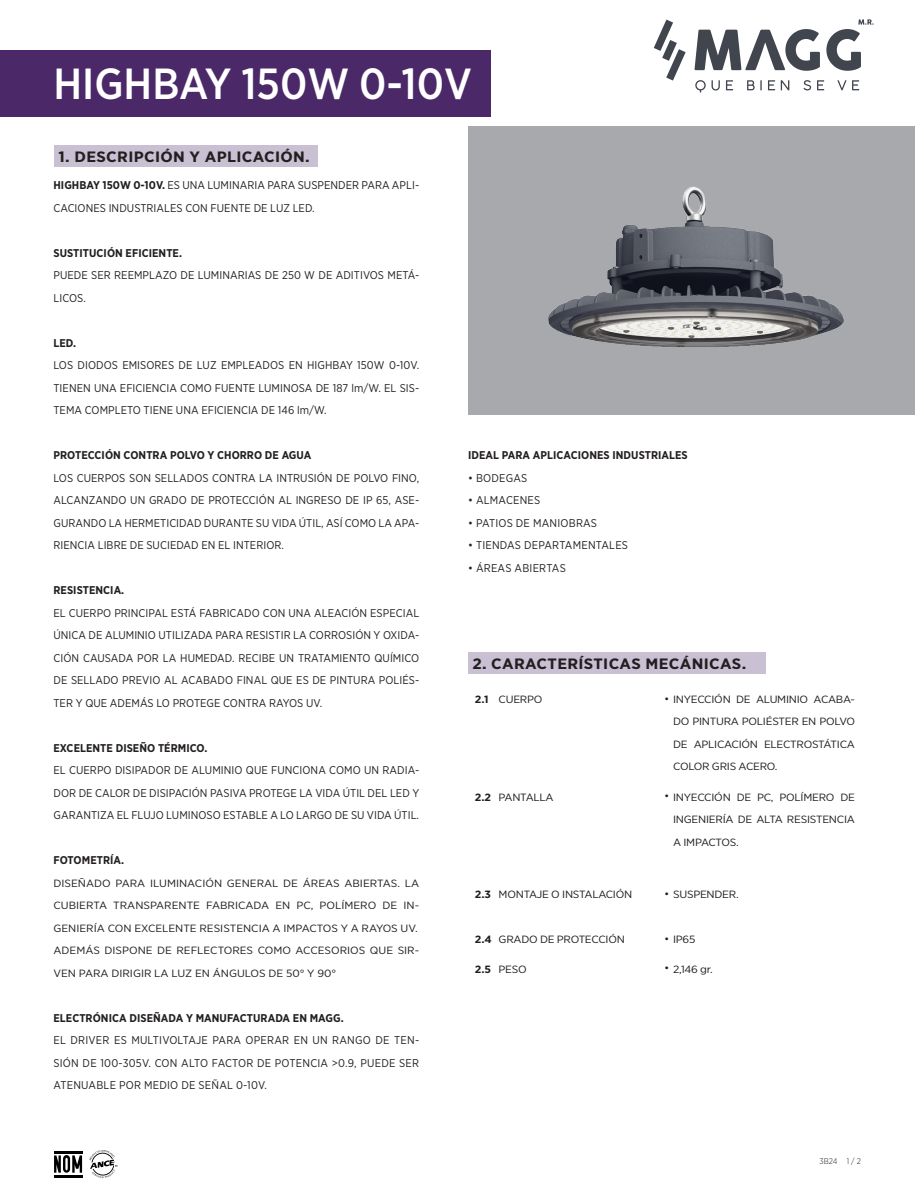
<style>
.page{position:relative;width:915px;height:1191px;background:#fff}
.page>*{position:absolute;margin:0;border:0;box-sizing:border-box;transform-origin:0 0}
.t1{font:500 43.5px "Gotham Narrow";color:#fff}
.t2{font:700 15px "Gotham Narrow";letter-spacing:.02em;color:#231f20;scale:1.14 1}
.t3{font:11.25px/22.5px "Gotham Narrow";letter-spacing:.005em;color:#231f20;text-align:justify}
.t4{font:700 11.25px "Gotham Narrow";letter-spacing:.005em;color:#231f20}
.t5{font:10.5px/22.5px "Gotham Narrow";letter-spacing:-.02em;color:#231f20;text-align:justify;scale:1.14 1}
.t6{font:10.5px/22.5px "Gotham Narrow";color:#231f20;scale:1.14 1}
.t7{font:700 10.5px "Gotham Narrow";color:#231f20;scale:1.14 1}
.t8{font:700 9px "Gotham Narrow";color:#231f20;scale:1.14 1}
.t9{font:300 8.25px "Gotham Narrow";color:#231f20}
.s1{font-weight:700}
</style>
<div class="page">
<div style="left:0;top:50px;width:490px;height:67px;background:#4b2968"></div>
<svg style="left:653px;top:20px;width:32px;height:61px"></svg>
<svg style="left:694px;top:29px;width:125px;height:42px"></svg>
<svg style="left:826px;top:19px;width:47px;height:52px"></svg>
<svg style="left:695px;top:80px;width:10px;height:12px"></svg>
<svg style="left:711px;top:80px;width:8px;height:10px"></svg>
<svg style="left:726px;top:80px;width:6px;height:10px"></svg>
<svg style="left:747px;top:80px;width:7px;height:10px"></svg>
<svg style="left:768px;top:80px;width:6px;height:10px"></svg>
<svg style="left:780px;top:80px;width:9px;height:10px"></svg>
<svg style="left:803px;top:80px;width:7px;height:10px"></svg>
<svg style="left:817px;top:80px;width:6px;height:10px"></svg>
<svg style="left:837px;top:80px;width:21px;height:10px"></svg>
<div style="left:468px;top:126px;width:446px;height:288px;background:#a8a9ad"></div>
<svg style="left:89px;top:1150px;width:29px;height:28px"></svg>
<hr style="left:54px;top:1150px;width:28px;height:3px;background:#000001">
<hr style="left:54px;top:1175px;width:28px;height:2px;background:#000001">
<svg style="left:54px;top:1155px;width:28px;height:17px"></svg>
<div style="left:54px;top:146px;width:264px;height:21px;background:#c9c1d3"></div>
<div style="left:468px;top:652px;width:297px;height:21px;background:#c9c1d3"></div>
<img style="left:548px;top:186px;width:296px;height:161px">
<h1 class="t1" style="left:54px;top:56px;width:419px">HIGHBAY 150W 0-10V</h1>
<p class="t2" style="left:59px;top:147px;width:222px">1. DESCRIPCIÓN Y APLICACIÓN.</p>
<p class="t3" style="left:53px;top:174px;width:367px"><span class="s1">HIGHBAY 150W 0-10V.</span> ES UNA LUMINARIA PARA SUSPENDER PARA APLI-<br>CACIONES INDUSTRIALES CON FUENTE DE LUZ LED.</p>
<p class="t4" style="left:53px;top:245px;width:130px">SUSTITUCIÓN EFICIENTE.</p>
<p class="t3" style="left:53px;top:264px;width:367px">PUEDE SER REEMPLAZO DE LUMINARIAS DE 250 W DE ADITIVOS METÁ-<br>LICOS.</p>
<p class="t4" style="left:53px;top:335px;width:24px">LED.</p>
<p class="t3" style="left:53px;top:354px;width:367px">LOS DIODOS EMISORES DE LUZ EMPLEADOS EN HIGHBAY 150W 0-10V.<br>TIENEN UNA EFICIENCIA COMO FUENTE LUMINOSA DE 187 lm/W. EL SIS-TEMA COMPLETO TIENE UNA EFICIENCIA DE 146 lm/W.</p>
<p class="t4" style="left:53px;top:448px;width:259px">PROTECCIÓN CONTRA POLVO Y CHORRO DE AGUA</p>
<p class="t3" style="left:53px;top:466px;width:367px">LOS CUERPOS SON SELLADOS CONTRA LA INTRUSIÓN DE POLVO FINO, ALCANZANDO UN GRADO DE PROTECCIÓN AL INGRESO DE IP 65, ASE-GURANDO LA HERMETICIDAD DURANTE SU VIDA ÚTIL, ASÍ COMO LA APA-RIENCIA LIBRE DE SUCIEDAD EN EL INTERIOR.</p>
<p class="t4" style="left:53px;top:583px;width:72px">RESISTENCIA.</p>
<p class="t3" style="left:53px;top:601px;width:367px">EL CUERPO PRINCIPAL ESTÁ FABRICADO CON UNA ALEACIÓN ESPECIAL ÚNICA DE ALUMINIO UTILIZADA PARA RESISTIR LA CORROSIÓN Y OXIDA-CIÓN CAUSADA POR LA HUMEDAD. RECIBE UN TRATAMIENTO QUÍMICO DE SELLADO PREVIO AL ACABADO FINAL QUE ES DE PINTURA POLIÉS-TER Y QUE ADEMÁS LO PROTEGE CONTRA RAYOS UV.</p>
<p class="t4" style="left:53px;top:740px;width:155px">EXCELENTE DISEÑO TÉRMICO.</p>
<p class="t3" style="left:53px;top:759px;width:367px">EL CUERPO DISIPADOR DE ALUMINIO QUE FUNCIONA COMO UN RADIA-DOR DE CALOR DE DISIPACIÓN PASIVA PROTEGE LA VIDA ÚTIL DEL LED Y GARANTIZA EL FLUJO LUMINOSO ESTABLE A LO LARGO DE SU VIDA ÚTIL.</p>
<p class="t4" style="left:53px;top:853px;width:72px">FOTOMETRÍA.</p>
<p class="t5" style="left:53px;top:871px;width:322px">DISEÑADO PARA ILUMINACIÓN GENERAL DE ÁREAS ABIERTAS. LA CUBIERTA TRANSPARENTE FABRICADA EN PC, POLÍMERO DE IN-GENIERÍA CON EXCELENTE RESISTENCIA A IMPACTOS Y A RAYOS UV.</p>
<p class="t6" style="left:53px;top:939px;width:322px">ADEMÁS DISPONE DE REFLECTORES COMO ACCESORIOS QUE SIR-<br>VEN PARA DIRIGIR LA LUZ EN ÁNGULOS DE 50° Y 90°</p>
<p class="t4" style="left:53px;top:1010px;width:292px">ELECTRÓNICA DISEÑADA Y MANUFACTURADA EN MAGG.</p>
<p class="t3" style="left:53px;top:1029px;width:367px">EL DRIVER ES MULTIVOLTAJE PARA OPERAR EN UN RANGO DE TEN-SIÓN DE 100-305V. CON ALTO FACTOR DE POTENCIA &gt;0.9, PUEDE SER ATENUABLE POR MEDIO DE SEÑAL 0-10V.</p>
<p class="t4" style="left:468px;top:448px;width:221px">IDEAL PARA APLICACIONES INDUSTRIALES</p>
<p class="t3" style="left:468px;top:466px;width:61px">• BODEGAS</p>
<p class="t3" style="left:468px;top:489px;width:74px">• ALMACENES</p>
<p class="t3" style="left:468px;top:511px;width:130px">• PATIOS DE MANIOBRAS</p>
<p class="t3" style="left:468px;top:534px;width:161px">• TIENDAS DEPARTAMENTALES</p>
<p class="t3" style="left:468px;top:556px;width:99px">• ÁREAS ABIERTAS</p>
<p class="t2" style="left:472px;top:654px;width:242px">2. CARACTERÍSTICAS MECÁNICAS.</p>
<p class="t7" style="left:474px;top:692px;width:13px">2.1</p>
<p class="t5" style="left:498px;top:687px;width:40px">CUERPO</p>
<p class="t8" style="left:664px;top:692px;width:6px">•</p>
<p class="t5" style="left:673px;top:687px;width:161px">INYECCIÓN DE ALUMINIO ACABA-DO PINTURA POLIÉSTER EN POLVO DE APLICACIÓN ELECTROSTÁTICA COLOR GRIS ACERO.</p>
<p class="t7" style="left:474px;top:790px;width:16px">2.2</p>
<p class="t5" style="left:498px;top:785px;width:50px">PANTALLA</p>
<p class="t8" style="left:664px;top:790px;width:6px">•</p>
<p class="t5" style="left:673px;top:785px;width:161px">INYECCIÓN DE PC, POLÍMERO DE INGENIERÍA DE ALTA RESISTENCIA A IMPACTOS.</p>
<p class="t7" style="left:474px;top:888px;width:16px">2.3</p>
<p class="t5" style="left:498px;top:883px;width:119px">MONTAJE O INSTALACIÓN</p>
<p class="t8" style="left:664px;top:888px;width:6px">•</p>
<p class="t5" style="left:673px;top:883px;width:59px">SUSPENDER.</p>
<p class="t7" style="left:474px;top:932px;width:16px">2.4</p>
<p class="t5" style="left:498px;top:927px;width:112px">GRADO DE PROTECCIÓN</p>
<p class="t8" style="left:664px;top:932px;width:6px">•</p>
<p class="t5" style="left:673px;top:927px;width:21px">IP65</p>
<p class="t7" style="left:474px;top:962px;width:16px">2.5</p>
<p class="t5" style="left:498px;top:957px;width:26px">PESO</p>
<p class="t8" style="left:664px;top:962px;width:6px">•</p>
<p class="t5" style="left:673px;top:957px;width:36px">2,146 gr.</p>
<p class="t9" style="left:819px;top:1155px;width:43px">3B24 1 / 2</p>
</div>
